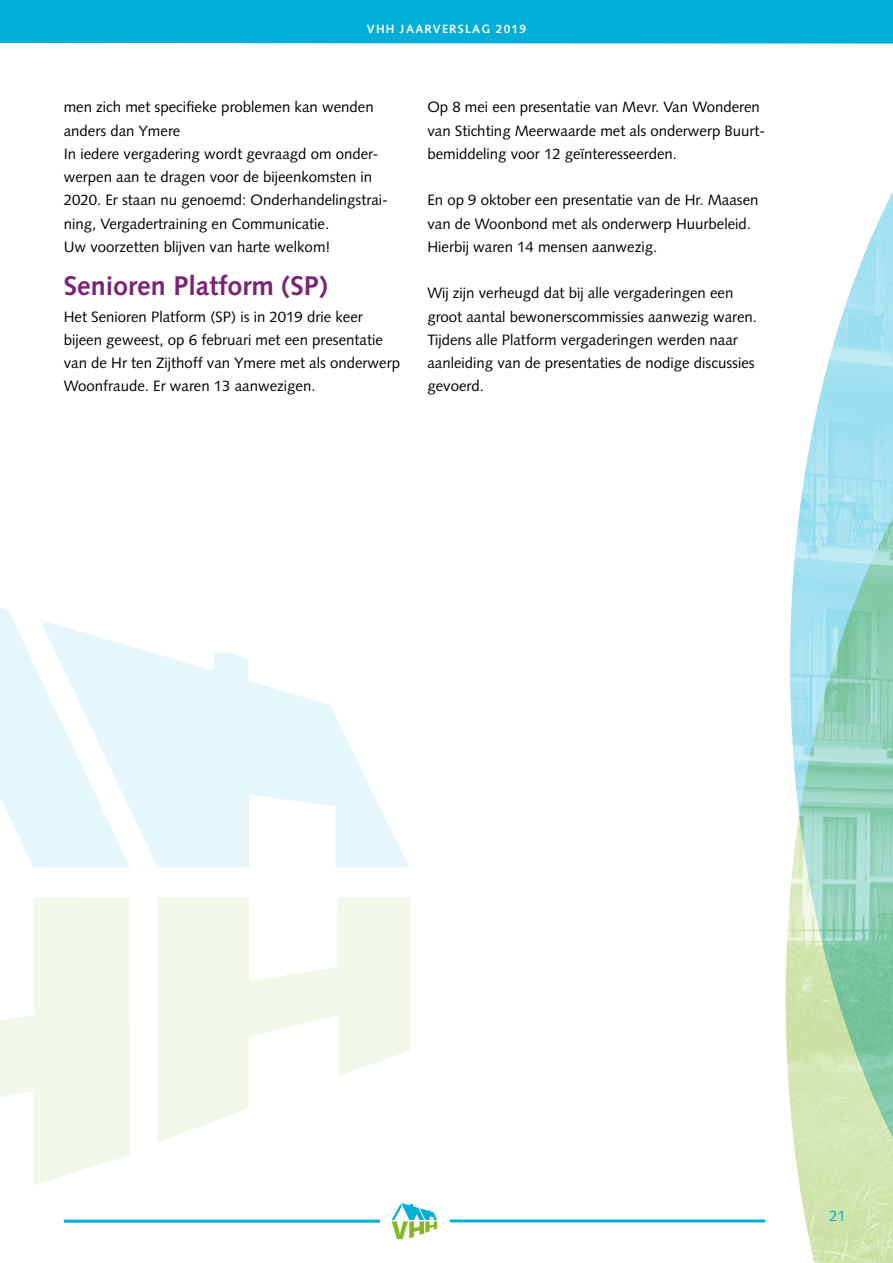
<style>
.page{position:relative;width:893px;height:1263px;background:#fff}
.page>*{position:absolute;margin:0;border:0;box-sizing:border-box;transform-origin:0 0}
.t1{font:700 27px "Syntax LT Std";color:#7a2377}
.t2{font:15px/23.2px "Syntax LT Std";color:#000}
.t3{font:15px "Syntax LT Std";color:#00aed7}
.t4{font:700 12px "Syntax LT Std";letter-spacing:.1em;color:#fff}
</style>
<div class="page">
<svg style="left:0;top:897px;width:130px;height:288px"></svg>
<svg style="left:157px;top:897px;width:253px;height:245px;fill:#f2f8e9"></svg>
<svg style="left:0;top:608px;width:40px;height:259px;fill:#e6f7fb"></svg>
<svg style="left:40px;top:620px;width:369px;height:247px;fill:#e6f7fb"></svg>
<svg style="left:232px;top:653px;width:16px;height:78px"></svg>
<div style="left:215px;top:653px;width:17px;height:59px;background:#e6f7fb"></div>
<hr style="left:64px;top:1220px;width:316px;height:3px;background:#00aed7">
<hr style="left:450px;top:1219px;width:315px;height:3px;background:#00aed7">
<svg style="left:392px;top:1203px;width:45px;height:36px"></svg>
<div style="left:0;top:0;width:790px;height:44px;background:#00aed7"></div>
<div style="left:790px;top:0;width:103px;height:44px;background:#00aed7"></div>
<img style="left:845px;top:192px;width:48px;height:113px">
<img style="left:786px;top:305px;width:107px;height:958px">
<p class="t4" style="left:367px;top:22px;width:161px">VHH JAARVERSLAG 2019</p>
<p class="t2" style="left:64px;top:96px;width:326px">men zich met specifieke problemen kan wenden anders dan Ymere<br>In iedere vergadering wordt gevraagd om onder&shy;werpen aan te dragen voor de bijeenkomsten in 2020. Er staan nu genoemd: Onderhandelingstrai&shy;ning, Vergadertraining en Communicatie.<br>Uw voorzetten blijven van harte welkom!</p>
<h1 class="t1" style="left:64px;top:270px;width:266px">Senioren Platform (SP)</h1>
<p class="t2" style="left:64px;top:305px;width:338px">Het Senioren Platform (SP) is in 2019 drie keer bijeen geweest, op 6 februari met een presentatie van de Hr ten Zijthoff van Ymere met als onderwerp Woonfraude. Er waren 13 aanwezigen.</p>
<p class="t2" style="left:427px;top:96px;width:340px">Op 8 mei een presentatie van Mevr. Van Wonderen van Stichting Meerwaarde met als onderwerp Buurt&shy;bemiddeling voor 12 geïnteresseerden.</p>
<p class="t2" style="left:427px;top:189px;width:333px">En op 9 oktober een presentatie van de Hr. Maasen van de Woonbond met als onderwerp Huurbeleid.<br>Hierbij waren 14 mensen aanwezig.</p>
<p class="t2" style="left:427px;top:282px;width:331px">Wij zijn verheugd dat bij alle vergaderingen een groot aantal bewonerscommissies aanwezig waren.<br>Tijdens alle Platform vergaderingen werden naar aanleiding van de presentaties de nodige discussies gevoerd.</p>
<p class="t3" style="left:829px;top:1206px;width:18px">21</p>
</div>
